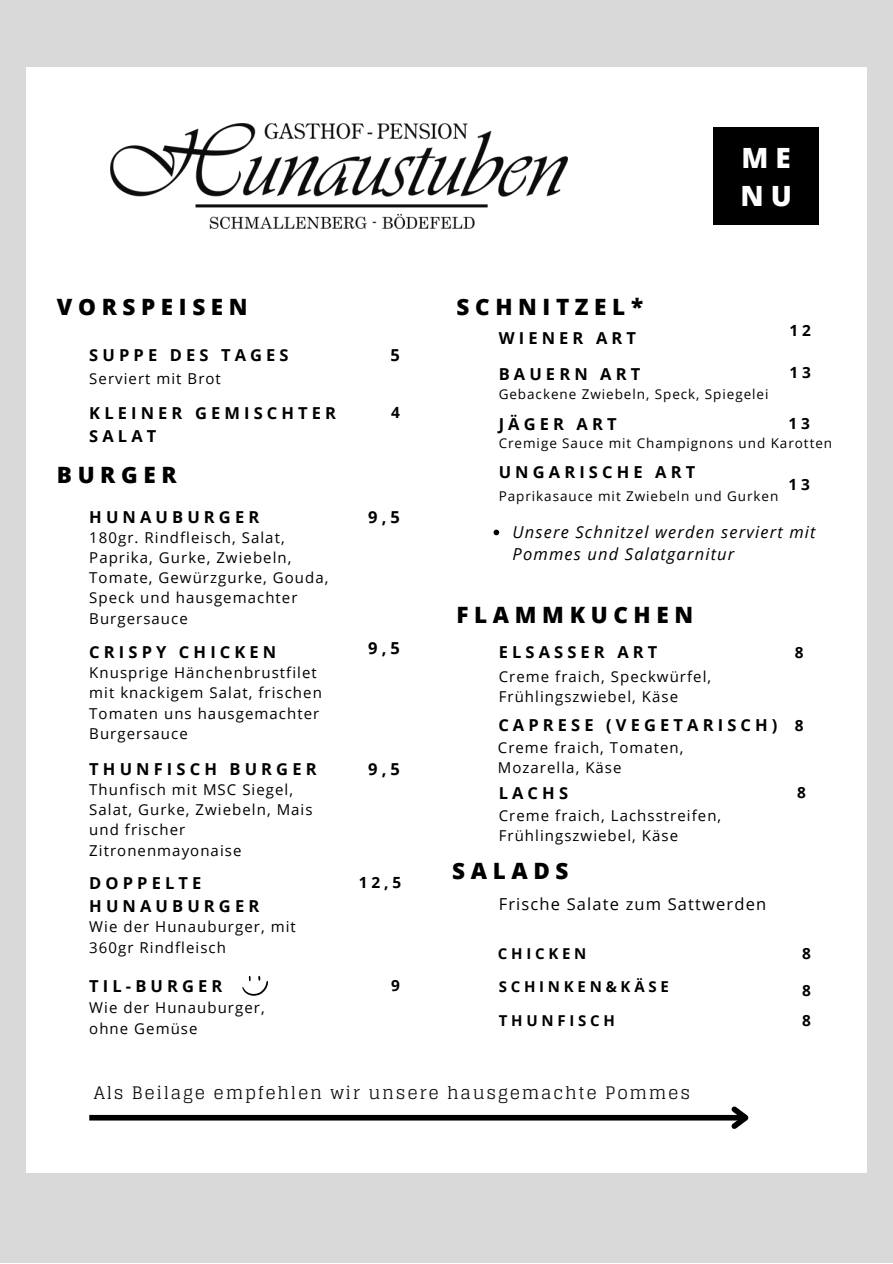
<style>
.page{position:relative;width:893px;height:1264px;background:#fff}
.page>*{position:absolute;margin:0;border:0;box-sizing:border-box;transform-origin:0 0}
.t1{font:800 27.9px/38.2px "Open Sans";color:#fff}
.t2{font:800 22.5px "Open Sans";letter-spacing:.25em;color:#000}
.t3{font:17.25px "Glegoo";letter-spacing:.1em;color:#0c0c0c}
.t4{font:700 16.5px/22.5px "Open Sans";letter-spacing:.25em;color:#000}
.t5{font:italic 16.5px/22.5px "Open Sans";letter-spacing:.07em;color:#000}
.t6{font:16.5px "Open Sans";letter-spacing:.07em;color:#000}
.t7{font:700 15.45px/30px "Open Sans";color:#000}
.t8{font:15px/20.2px "Open Sans";letter-spacing:.07em;color:#000}
.t9{font:700 15px/33px "Open Sans";letter-spacing:.25em;color:#000}
.t10{font:13.5px "Open Sans";letter-spacing:.07em;color:#000}
.s1{font-size:15.45px}
</style>
<div class="page">
<div style="left:0;top:0;width:892px;height:1262px;background:#d9d9d9"></div>
<div style="left:26px;top:68px;width:840px;height:1105px;background:#fff"></div>
<div style="left:713px;top:127px;width:105px;height:98px;background:#000"></div>
<img style="left:110px;top:123px;width:457px;height:106px">
<svg style="left:242px;top:975px;width:26px;height:20px"></svg>
<svg style="left:493px;top:529px;width:6px;height:6px"></svg>
<div style="left:89px;top:1114px;width:656px;height:6px;background:#000"></div>
<svg style="left:726px;top:1106px;width:23px;height:23px"></svg>
<h2 class="t2" style="left:57px;top:291px;width:192px">VORSPEISEN</h2>
<h2 class="t2" style="left:456px;top:291px;width:188px">SCHNITZEL*</h2>
<p class="t4" style="left:498px;top:326px;width:139px">WIENER ART</p>
<h1 class="t1" style="left:740px;top:138px;width:53px">M E<br>N U</h1>
<p class="t7" style="left:789px;top:314px;width:23px">1 2</p>
<p class="t4" style="left:89px;top:343px;width:201px">SUPPE DES TAGES</p>
<p class="t8" style="left:89px;top:368px;width:133px">Serviert mit Brot</p>
<p class="t4" style="left:390px;top:343px;width:11px">5</p>
<p class="t4" style="left:89px;top:401px;width:248px">KLEINER GEMISCHTER<br>SALAT</p>
<p class="t7" style="left:391px;top:397px;width:10px">4</p>
<h2 class="t2" style="left:57px;top:458px;width:121px">BURGER</h2>
<p class="t4" style="left:89px;top:505px;width:171px">HUNAUBURGER</p>
<p class="t8" style="left:89px;top:526px;width:241px">180gr. Rindfleisch, Salat,<br>Paprika, Gurke, Zwiebeln,<br>Tomate, Gewürzgurke, Gouda,<br>Speck und hausgemachter<br>Burgersauce</p>
<p class="t4" style="left:89px;top:640px;width:188px">CRISPY CHICKEN</p>
<p class="t8" style="left:89px;top:662px;width:234px">Knusprige Hänchenbrustfilet mit knackigem Salat, frischen<br>Tomaten uns hausgemachter<br>Burgersauce</p>
<p class="t4" style="left:89px;top:757px;width:229px">THUNFISCH BURGER</p>
<p class="t8" style="left:89px;top:778px;width:225px">Thunfisch mit MSC Siegel,<br>Salat, Gurke, Zwiebeln, Mais und frischer<br>Zitronenmayonaise</p>
<p class="t4" style="left:89px;top:871px;width:171px">DOPPELTE<br>HUNAUBURGER</p>
<p class="t8" style="left:89px;top:916px;width:208px">Wie der Hunauburger, mit<br>360gr Rindfleisch</p>
<p class="t4" style="left:368px;top:505px;width:33px">9,5</p>
<p class="t4" style="left:368px;top:636px;width:33px">9,5</p>
<p class="t4" style="left:368px;top:757px;width:33px">9,5</p>
<p class="t7" style="left:359px;top:866px;width:44px">12,5</p>
<p class="t4" style="left:89px;top:974px;width:135px">TIL-BURGER</p>
<p class="t7" style="left:391px;top:970px;width:10px">9</p>
<p class="t8" style="left:89px;top:997px;width:177px">Wie der Hunauburger, ohne Gemüse</p>
<p class="t4" style="left:498px;top:362px;width:143px">BAUERN ART</p>
<p class="t7" style="left:789px;top:357px;width:23px">1 3</p>
<p class="t10" style="left:498px;top:385px;width:271px">Gebackene Zwiebeln, Speck, Spiegelei</p>
<p class="t4" style="left:498px;top:413px;width:119px">JÄGER ART</p>
<p class="t7" style="left:788px;top:408px;width:23px">1 3</p>
<p class="t10" style="left:498px;top:433px;width:335px">Cremige Sauce mit Champignons und Karotten</p>
<p class="t4" style="left:498px;top:460px;width:198px">UNGARISCHE ART</p>
<p class="t10" style="left:498px;top:486px;width:281px">Paprikasauce mit Zwiebeln und Gurken</p>
<p class="t7" style="left:788px;top:469px;width:23px">1 3</p>
<p class="t5" style="left:512px;top:520px;width:304px">Unsere Schnitzel werden serviert mit<br>Pommes und Salatgarnitur</p>
<h2 class="t2" style="left:456px;top:599px;width:238px">FLAMMKUCHEN</h2>
<p class="t4" style="left:498px;top:640px;width:160px">ELSASSER ART</p>
<p class="t8" style="left:498px;top:666px;width:214px">Creme fraich, Speckwürfel,<br>Frühlingszwiebel, Käse</p>
<p class="t7" style="left:794px;top:637px;width:10px">8</p>
<p class="t4" style="left:498px;top:713px;width:306px">CAPRESE (VEGETARISCH) <span class="s1">8</span></p>
<p class="t8" style="left:498px;top:737px;width:187px">Creme fraich, Tomaten,<br>Mozarella, Käse</p>
<p class="t4" style="left:498px;top:781px;width:71px">LACHS</p>
<p class="t8" style="left:498px;top:805px;width:224px">Creme fraich, Lachsstreifen,<br>Frühlingszwiebel, Käse</p>
<p class="t7" style="left:797px;top:776px;width:10px">8</p>
<h2 class="t2" style="left:452px;top:855px;width:118px">SALADS</h2>
<p class="t6" style="left:498px;top:892px;width:269px">Frische Salate zum Sattwerden</p>
<p class="t9" style="left:498px;top:937px;width:172px">CHICKEN<br>SCHINKEN&amp;KÄSE</p>
<p class="t9" style="left:498px;top:1003px;width:118px">THUNFISCH</p>
<p class="t7" style="left:802px;top:938px;width:10px">8</p>
<p class="t7" style="left:802px;top:975px;width:10px">8<br>8</p>
<p class="t3" style="left:94px;top:1082px;width:598px">Als Beilage empfehlen wir unsere hausgemachte Pommes</p>
</div>
